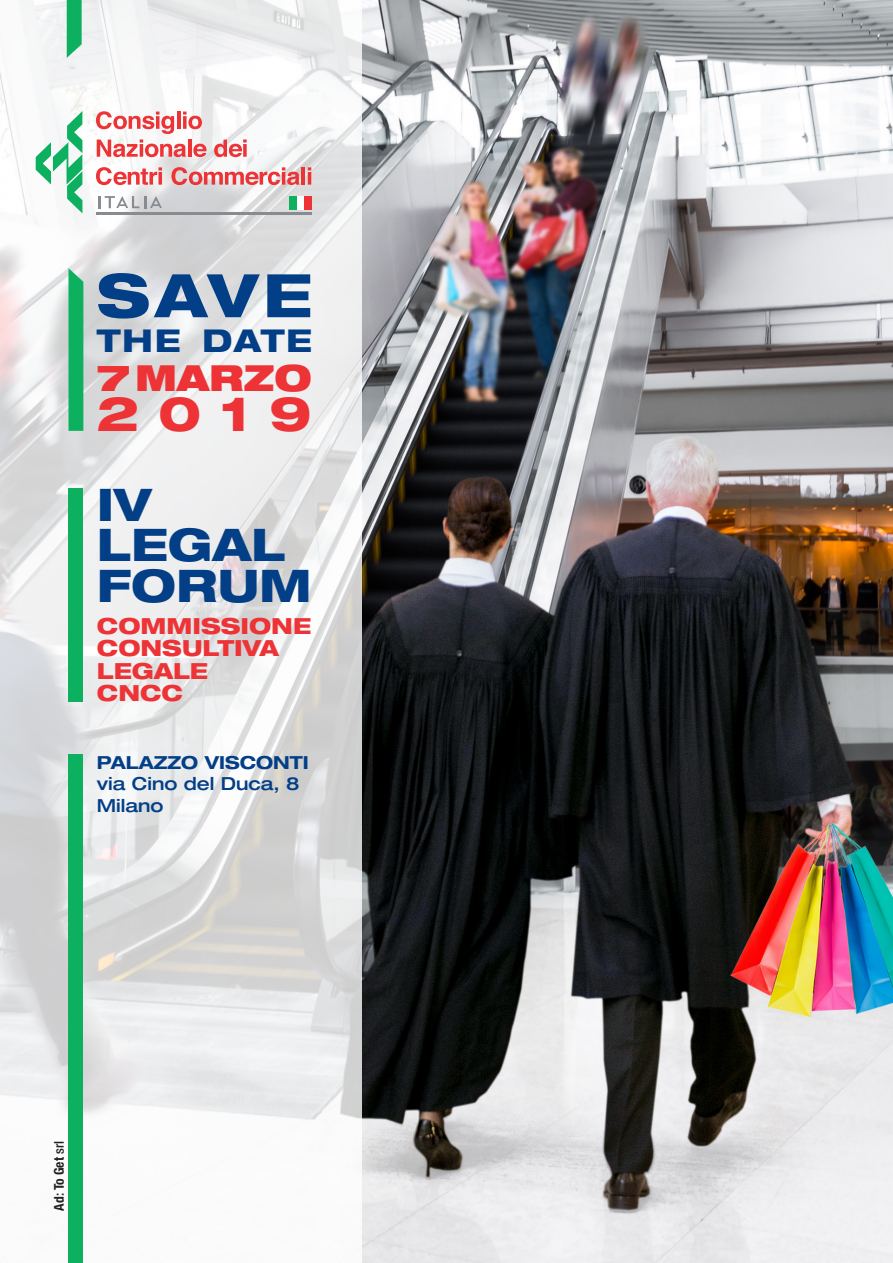
<style>
.page{position:relative;width:893px;height:1263px;background:#fff}
.page>*{position:absolute;margin:0;border:0;box-sizing:border-box;transform-origin:0 0}
.t1{font:800 expanded 60px "Helvetica Neue";color:#033f86}
.t2{font:800 expanded 48px "Helvetica Neue";color:#ed3336}
.t3{font:800 expanded 45px "Helvetica Neue";color:#033f86}
.t4{font:900 expanded 36px "Helvetica Neue";color:#ed3336}
.t5{font:800 expanded 31.5px "Helvetica Neue";letter-spacing:.05em;color:#033f86}
.t6{font:800 expanded 22.2px "Helvetica Neue";color:#ed3336}
.t7{font:500 expanded 18px "Helvetica Neue";color:#033f86}
.t8{font:700 expanded 18px "Helvetica Neue";color:#033f86}
.t9{font:700 condensed 13.5px "Helvetica Neue";color:#231f20}
.s1{font-weight:500}
</style>
<div class="page">
<img style="left:361px;top:0;width:532px;height:1263px">
<svg style="left:0;top:0;width:361px;height:1120px"></svg>
<svg style="left:96px;top:111px;width:110px;height:46px"></svg>
<svg style="left:214px;top:139px;width:33px;height:18px"></svg>
<svg style="left:243px;top:144px;width:4px;height:13px"></svg>
<svg style="left:96px;top:167px;width:66px;height:18px"></svg>
<svg style="left:171px;top:167px;width:129px;height:18px"></svg>
<hr style="left:302px;top:167px;width:3px;height:18px;background:#ed3336">
<svg style="left:308px;top:167px;width:3px;height:18px"></svg>
<svg style="left:36px;top:111px;width:46px;height:102px"></svg>
<hr style="left:97px;top:212px;width:215px;height:3px;background:#878c91">
<div style="left:289px;top:196px;width:22px;height:13px;background:#fff"></div>
<div style="left:289px;top:196px;width:7px;height:13px;background:#0db05e"></div>
<div style="left:304px;top:196px;width:7px;height:13px;background:#ed3336"></div>
<svg style="left:98px;top:196px;width:64px;height:12px"></svg>
<svg style="left:67px;top:0;width:15px;height:58px"></svg>
<div style="left:68px;top:488px;width:15px;height:213px;background:#0db05e"></div>
<div style="left:68px;top:754px;width:15px;height:509px;background:#0db05e"></div>
<svg style="left:68px;top:268px;width:15px;height:163px;background:#1cb367"></svg>
<p class="t1" style="left:97px;top:257px;width:217px">SAVE</p>
<p class="t5" style="left:97px;top:320px;width:217px">THE DATE</p>
<p class="t4" style="left:97px;top:355px;width:216px">7 MARZO</p>
<p class="t2" style="left:97px;top:383px;width:216px">2019</p>
<p class="t3" style="left:97px;top:476px;width:56px">IV</p>
<p class="t3" style="left:97px;top:516px;width:190px">LEGAL</p>
<p class="t3" style="left:97px;top:557px;width:216px">FORUM</p>
<p class="t6" style="left:97px;top:612px;width:216px">COMMISSIONE</p>
<p class="t6" style="left:97px;top:634px;width:183px">CONSULTIVA</p>
<p class="t6" style="left:97px;top:657px;width:113px">LEGALE</p>
<p class="t6" style="left:97px;top:679px;width:87px">CNCC</p>
<p class="t8" style="left:97px;top:751px;width:213px">PALAZZO VISCONTI</p>
<p class="t7" style="left:97px;top:773px;width:204px">via Cino del Duca, 8</p>
<p class="t7" style="left:97px;top:794px;width:68px">Milano</p>
<p class="t9" style="left:51px;top:1210px;width:71px;rotate:-90deg">Ad<span class="s1">:</span> To Get <span class="s1">srl</span></p>
</div>
